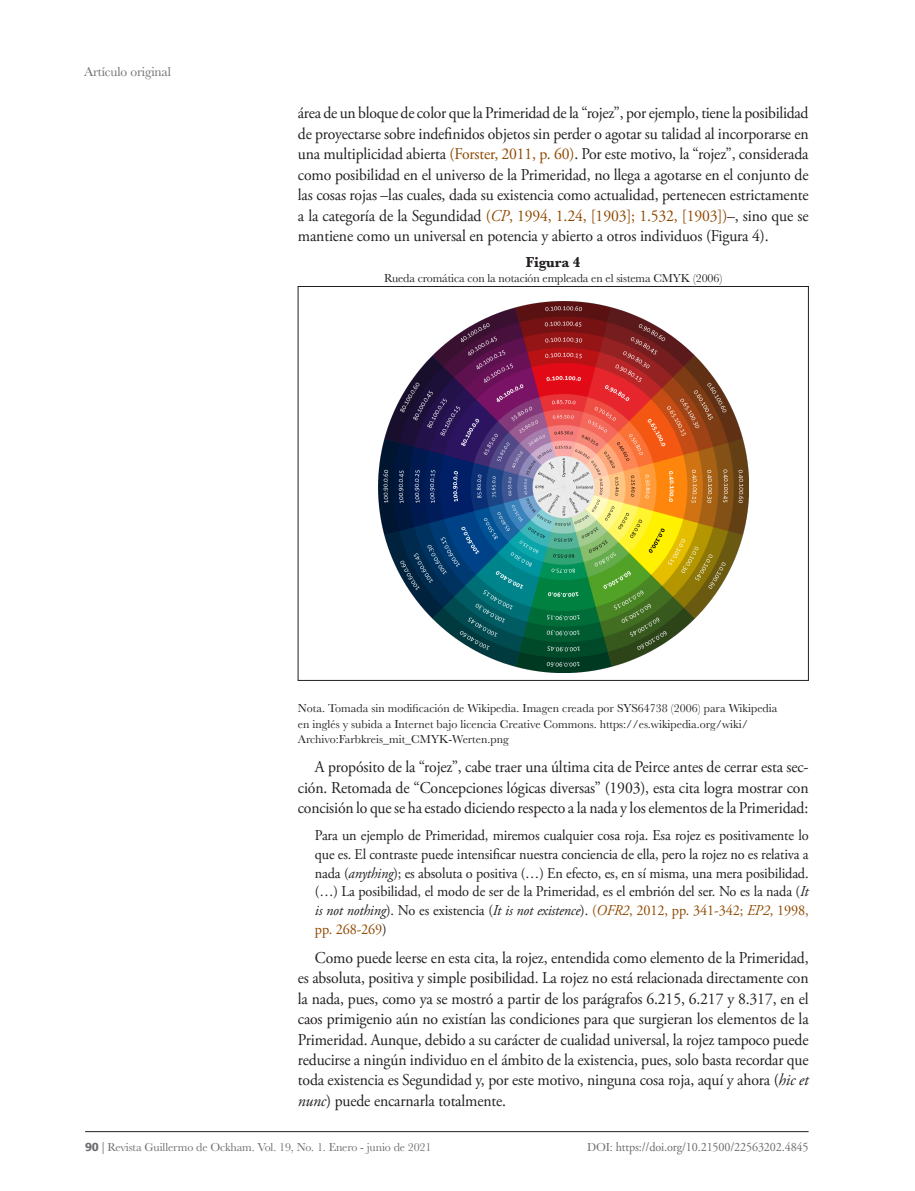
<style>
.page{position:relative;width:915px;height:1191px;background:#fff}
.page>*{position:absolute;margin:0;border:0;box-sizing:border-box;transform-origin:0 0}
.Textos{font:16.5px/20.4px "Adobe Garamond Pro";letter-spacing:-.01em;color:#231f20;text-align:justify;scale:.95 1}
.cita_larga{font:15px/18.6px "Adobe Garamond Pro";letter-spacing:-.01em;color:#231f20;text-align:justify;scale:.95 1}
.Grafico_y_tabla_-_Nu{font:700 15px "Baskerville";letter-spacing:-.01em;color:#231f20;scale:.95 1}
.t1{font:13.5px "Baskerville";letter-spacing:-.01em;color:#6c6d70}
.t2{font:12.75px "Adobe Garamond Pro";letter-spacing:-.01em;color:#6c6d70;scale:.95 1}
.Grafico_y_tabla_-_fu{font:12px/15.6px "Baskerville";color:#231f20}
.t3{font:12px "Baskerville";letter-spacing:-.01em;color:#6c6d70}
.Grafico_y_tabla_-_no{font:12px "Baskerville";letter-spacing:-.01em;color:#231f20}
.s1{color:#8e4900}
.s2{font-style:italic;color:#8e4900}
.s3{font-style:italic}
.s4{font-family:"Formata";font-weight:500}
.s5{font-family:"Adobe Garamond Pro"}
.s6{font-family:"Baskerville";font-size:12px}
</style>
<div class="page">
<hr style="left:85px;top:1131px;width:723px;height:1px;background:#231f20">
<img style="left:378px;top:301px;width:370px;height:371px">
<p class="t1" style="left:84px;top:63px;width:88px">Artículo original</p>
<p class="Textos" style="left:298px;top:103px;width:539px">área de un bloque de color que la Primeridad de la “rojez”, por ejemplo, tiene la posibilidad de proyectarse sobre indefinidos objetos sin perder o agotar su talidad al incorporarse en una multiplicidad abierta <span class="s1">(Forster, 2011, p. 60)</span>. Por este motivo, la “rojez”, considerada como posibilidad en el universo de la Primeridad, no llega a agotarse en el conjunto de las cosas rojas –las cuales, dada su existencia como actualidad, pertenecen estrictamente a la categoría de la Segundidad <span class="s1">(</span><span class="s2">CP</span><span class="s1">, 1994, 1.24, [1903]; 1.532, [1903])</span>–, sino que se mantiene como un universal en potencia y abierto a otros individuos (Figura 4).</p>
<p class="Grafico_y_tabla_-_Nu" style="left:526px;top:251px;width:59px">Figura 4</p>
<p class="Grafico_y_tabla_-_no" style="left:384px;top:271px;width:339px">Rueda cromática con la notación empleada en el sistema CMYK (2006)</p>
<p class="Grafico_y_tabla_-_fu" style="left:298px;top:700px;width:481px">Nota. Tomada sin modificación de Wikipedia. Imagen creada por SYS64738 (2006) para Wikipedia en inglés y subida a Internet bajo licencia Creative Commons. https://es.wikipedia.org/wiki/<br>Archivo:Farbkreis_mit_CMYK-Werten.png</p>
<p class="Textos" style="left:298px;top:757px;width:539px;text-indent:17px">A propósito de la “rojez”, cabe traer una última cita de Peirce antes de cerrar esta sec&shy;ción. Retomada de “Concepciones lógicas diversas” (1903), esta cita logra mostrar con concisión lo que se ha estado diciendo respecto a la nada y los elementos de la Primeridad:</p>
<p class="cita_larga" style="left:315px;top:827px;width:521px">Para un ejemplo de Primeridad, miremos cualquier cosa roja. Esa rojez es positivamente lo que es. El contraste puede intensificar nuestra conciencia de ella, pero la rojez no es relativa a nada (<span class="s3">anything</span>); es absoluta o positiva (…) En efecto, es, en sí misma, una mera posibilidad. (…) La posibilidad, el modo de ser de la Primeridad, es el embrión del ser. No es la nada (<span class="s3">It is not nothing</span>). No es existencia (<span class="s3">It is not existence</span>). <span class="s1">(</span><span class="s2">OFR2</span><span class="s1">, 2012, pp. 341-342;</span> <span class="s2">EP2</span><span class="s1">, 1998, pp. 268-269</span>)</p>
<p class="Textos" style="left:298px;top:947px;width:539px;text-indent:17px">Como puede leerse en esta cita, la rojez, entendida como elemento de la Primeridad, es absoluta, positiva y simple posibilidad. La rojez no está relacionada directamente con la nada, pues, como ya se mostró a partir de los parágrafos 6.215, 6.217 y 8.317, en el caos primigenio aún no existían las condiciones para que surgieran los elementos de la Primeridad. Aunque, debido a su carácter de cualidad universal, la rojez tampoco puede reducirse a ningún individuo en el ámbito de la existencia, pues, solo basta recordar que toda existencia es Segundidad y, por este motivo, ninguna cosa roja, aquí y ahora (<span class="s3">hic et nunc</span>) puede encarnarla totalmente.</p>
<p class="t3" style="left:85px;top:1139px;width:348px"><span class="s4">90</span> <span class="s5">|</span> Revista Guillermo de Ockham. Vol. 19, No. 1. Enero - junio de 2021</p>
<p class="t2" style="left:587px;top:1139px;width:235px"><span class="s6">DOI:</span> https://doi.org/10.21500/22563202.4845</p>
</div>
